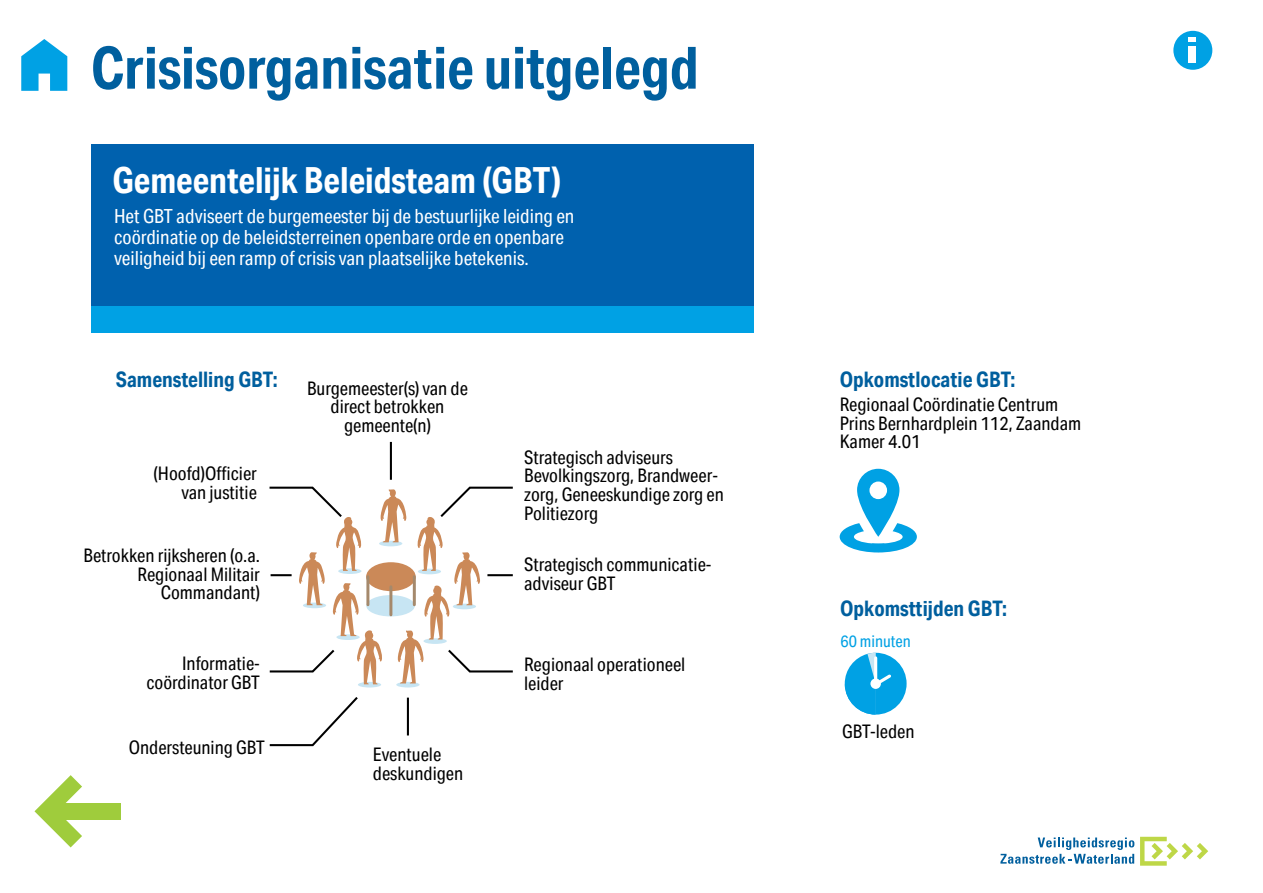
<style>
.page{position:relative;width:1263px;height:893px;background:#fff}
.page>*{position:absolute;margin:0;border:0;box-sizing:border-box;transform-origin:0 0}
.t1{font:700 58.5px "Aktiv Grotesk Cd";color:#005f9e}
.t2{font:700 36px "Aktiv Grotesk Cd";color:#fff}
.t3{font:700 21.45px "Aktiv Grotesk Cd";color:#005f9e}
.t4{font:19.5px/21px "Aktiv Grotesk Cd";color:#fff}
.t5{font:18.75px/18.8px "Aktiv Grotesk Cd";color:#000}
.t6{font:16.5px "Aktiv Grotesk Cd";color:#00a1e4}
</style>
<div class="page">
<svg style="left:1140px;top:837px;width:68px;height:29px"></svg>
<svg style="left:1000px;top:837px;width:134px;height:27px"></svg>
<svg style="left:34px;top:775px;width:48px;height:72px"></svg>
<div style="left:50px;top:803px;width:71px;height:17px;background:#9fcc3c"></div>
<svg style="left:269px;top:697px;width:89px;height:50px"></svg>
<svg style="left:21px;top:39px;width:46px;height:52px"></svg>
<div style="left:1173px;top:31px;width:39px;height:39px;background:#00a1e4;border-radius:50%"></div>
<div style="left:1188px;top:46px;width:8px;height:16px;background:#fff"></div>
<svg style="left:1188px;top:38px;width:8px;height:4px"></svg>
<svg style="left:840px;top:469px;width:77px;height:83px"></svg>
<div style="left:869px;top:481px;width:18px;height:18px;background:#fff;border-radius:50%"></div>
<div style="left:396px;top:682px;width:24px;height:5px;background:#c7e5f3;border-radius:50%"></div>
<svg style="left:358px;top:682px;width:23px;height:5px"></svg>
<svg style="left:269px;top:486px;width:244px;height:198px"></svg>
<div style="left:366px;top:562px;width:50px;height:29px;background:#cb8958;border-radius:50%"></div>
<hr style="left:366px;top:577px;width:3px;height:28px;background:#a5896c">
<hr style="left:389px;top:587px;width:3px;height:28px;background:#a5896c">
<hr style="left:413px;top:577px;width:3px;height:28px;background:#a5896c">
<hr style="left:390px;top:442px;width:2px;height:38px;background:#000">
<hr style="left:407px;top:698px;width:2px;height:37px;background:#000">
<svg style="left:845px;top:653px;width:61px;height:62px"></svg>
<div style="left:91px;top:144px;width:662px;height:162px;background:#0061ae"></div>
<div style="left:91px;top:306px;width:662px;height:27px;background:#00a1e4"></div>
<h1 class="t1" style="left:91px;top:32px;width:609px">Crisisorganisatie uitgelegd</h1>
<h2 class="t2" style="left:112px;top:158px;width:451px">Gemeentelijk Beleidsteam (GBT)</h2>
<p class="t4" style="left:114px;top:205px;width:462px">Het GBT adviseert de burgemeester bij de bestuurlijke leiding en coördinatie op de beleidsterreinen openbare orde en openbare veiligheid bij een ramp of crisis van plaatselijke betekenis.</p>
<p class="t3" style="left:116px;top:366px;width:163px">Samenstelling GBT:</p>
<p class="t5" style="left:154px;top:464px;width:105px;text-align:right">(Hoofd)Officier van justitie</p>
<p class="t5" style="left:83px;top:546px;width:178px;text-align:right">Betrokken rijksheren (o.a.<br>Regionaal Militair<br>Commandant)</p>
<p class="t5" style="left:147px;top:654px;width:115px;text-align:right">Informatie&shy;coördinator GBT</p>
<p class="t5" style="left:129px;top:738px;width:138px">Ondersteuning GBT</p>
<p class="t5" style="left:307px;top:378px;width:162px;text-align:center">Burgemeester(s) van de direct betrokken gemeente(n)</p>
<p class="t5" style="left:373px;top:745px;width:92px">Eventuele deskundigen</p>
<p class="t5" style="left:524px;top:447px;width:201px">Strategisch adviseurs<br>Bevolkingszorg, Brandweer&shy;zorg, Geneeskundige zorg en<br>Politiezorg</p>
<p class="t5" style="left:524px;top:555px;width:189px">Strategisch communicatie&shy;adviseur GBT</p>
<p class="t5" style="left:524px;top:655px;width:163px">Regionaal operationeel leider</p>
<p class="t3" style="left:840px;top:366px;width:177px">Opkomstlocatie GBT:</p>
<p class="t5" style="left:840px;top:395px;width:243px">Regionaal Coördinatie Centrum<br>Prins Bernhardplein 112, Zaandam<br>Kamer 4.01</p>
<p class="t3" style="left:840px;top:595px;width:169px">Opkomsttijden GBT:</p>
<p class="t6" style="left:841px;top:631px;width:72px">60 minuten</p>
<p class="t5" style="left:842px;top:721px;width:74px">GBT-leden</p>
</div>
